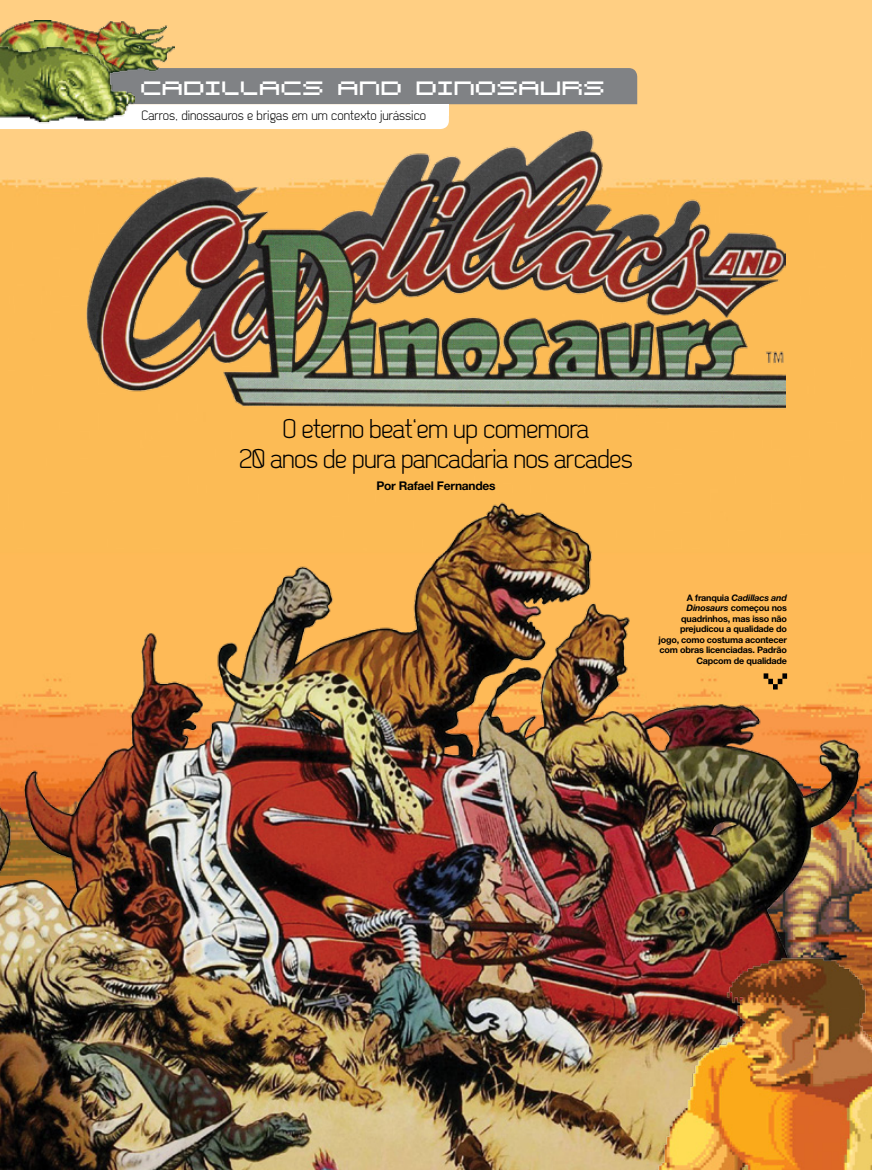
<style>
.page{position:relative;width:872px;height:1170px;background:#fff}
.page>*{position:absolute;margin:0;border:0;box-sizing:border-box;transform-origin:0 0}
.t1{font:27px/30px "Dekar";letter-spacing:-.03em;color:#000;text-align:center}
.t2{font:27px "Supercollider";color:#fff}
.t3{font:13.5px "Dekar";color:#000}
.t4{font:700 12px "Helvetica Neue";letter-spacing:-.02em;color:#000}
.t5{font:700 9px/10.5px "Helvetica Neue";letter-spacing:-.02em;color:#000;text-align:right}
.s1{font-style:italic}
</style>
<div class="page">
<img style="left:0;top:0;width:872px;height:225px">
<img style="left:0;top:225px;width:872px;height:944px">
<img style="left:86px;top:124px;width:699px;height:291px">
<img style="left:651px;top:908px;width:221px;height:261px">
<svg style="left:763px;top:673px;width:24px;height:16px"></svg>
<svg style="left:134px;top:68px;width:503px;height:61px"></svg>
<div style="left:411px;top:104px;width:38px;height:12px;background:#fff"></div>
<img style="left:0;top:20px;width:174px;height:86px">
<img style="left:0;top:38px;width:134px;height:91px">
<h1 class="t2" style="left:141px;top:68px;width:162px">Cadillacs</h1>
<h1 class="t2" style="left:338px;top:68px;width:266px">and Dinosaurs</h1>
<h2 class="t3" style="left:141px;top:109px;width:286px">Carros, dinossauros e brigas em um contexto jurássico</h2>
<h1 class="t1" style="left:239px;top:414px;width:395px">O eterno beat‘em up comemora<br>20 anos de pura pancadaria nos arcades</h1>
<h3 class="t4" style="left:376px;top:478px;width:121px">Por Rafael Fernandes</h3>
<p class="t5" style="left:658px;top:592px;width:130px">A franquia <span class="s1">Cadillacs and<br>Dinosaurs</span> começou nos quadrinhos, mas isso não prejudicou a qualidade do jogo, como costuma acontecer com obras licenciadas. Padrão<br>Capcom de qualidade</p>
</div>
